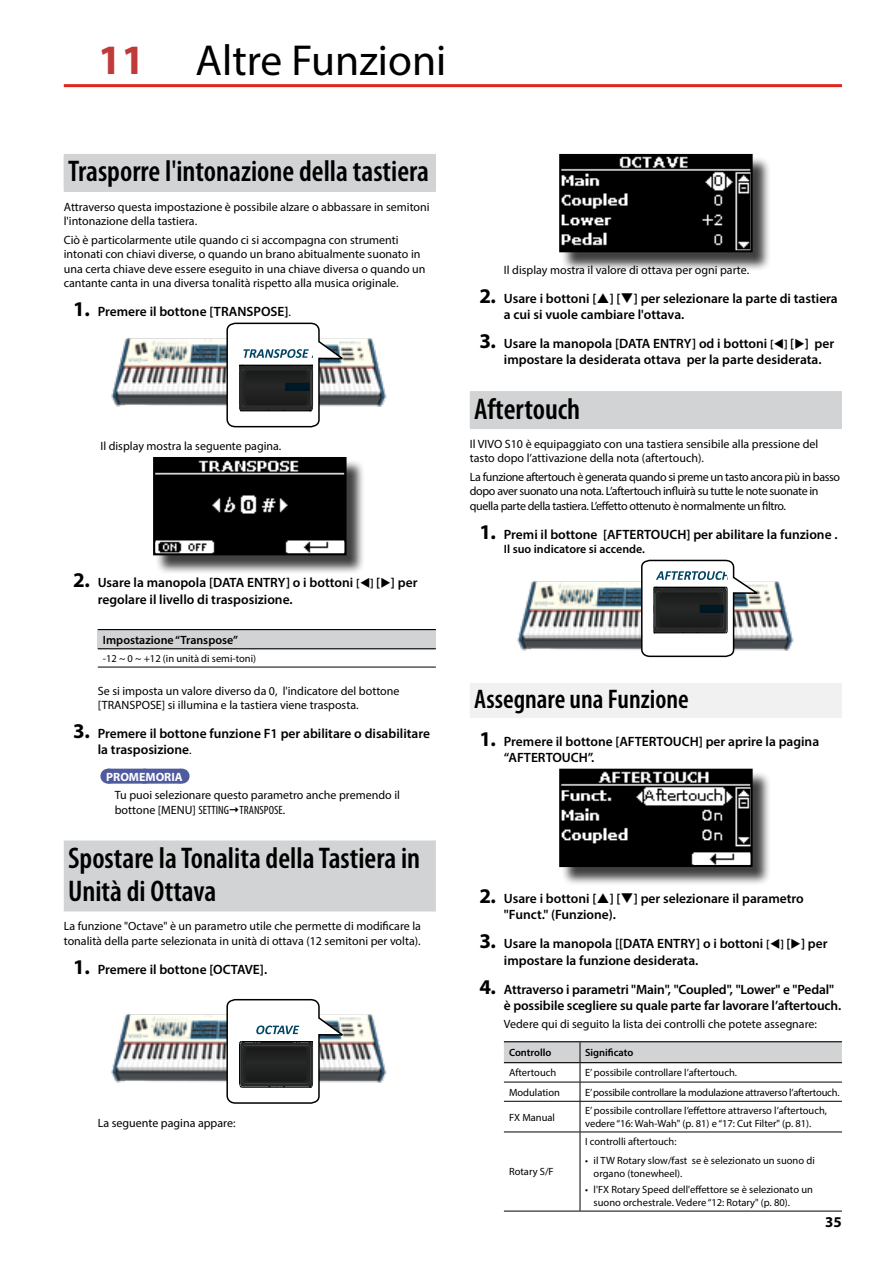
<style>
.page{position:relative;width:893px;height:1263px;background:#fff}
.page>*{position:absolute;margin:0;border:0;box-sizing:border-box;transform-origin:0 0}
.t1{font:43.5px "Myriad Pro";color:#000}
.t2{font:600 condensed 30px/33px "Myriad Pro";color:#000}
.t3{font:600 condensed 27px "Myriad Pro";color:#000}
.t4{font:700 15px "Myriad Pro";color:#000}
.t5{font:600 13.5px/16.2px "Myriad Pro";color:#000}
.t6{font:12px/14.4px "Myriad Pro";color:#000}
.t7{font:12px/14.4px "Myriad Pro";letter-spacing:-.03em;color:#000}
.t8{font:600 12px "Myriad Pro";color:#000}
.t9{font:700 12px "Myriad Pro";color:#fff}
.t10{font:10.5px/12.6px "Myriad Pro";color:#000}
.t11{font:10.5px "Myriad Pro";letter-spacing:-.02em;color:#000}
.t12{font:600 10.5px "Myriad Pro";color:#000}
.s1{font-weight:700;font-size:42px;color:#c03a39}
.s2{font-weight:700;font-size:21px}
.s3{font-weight:400;font-size:12px}
.s4{font-size:12px}
.s5{font-stretch:condensed}
</style>
<div class="page">
<hr style="left:64px;top:84px;width:778px;height:3px;background:#df271c">
<div style="left:64px;top:154px;width:372px;height:36px;background:#d1d3d4"></div>
<div style="left:64px;top:156px;width:372px;height:36px;background:#d1d3d4"></div>
<div style="left:108px;top:769px;width:73px;height:15px;background:#4f5b9e"></div>
<svg style="left:144px;top:783px;width:19px;height:1px"></svg>
<svg style="left:181px;top:769px;width:1px;height:15px"></svg>
<div style="left:64px;top:840px;width:372px;height:36px;background:#d1d3d4"></div>
<div style="left:64px;top:875px;width:372px;height:36px;background:#d1d3d4"></div>
<img style="left:111px;top:337px;width:276px;height:70px">
<svg style="left:226px;top:322px;width:121px;height:106px"></svg>
<div style="left:156px;top:459px;width:210px;height:114px;background:#000;opacity:.75"></div>
<img style="left:156px;top:460px;width:188px;height:92px">
<div style="left:153px;top:457px;width:194px;height:98px;border:2px solid #000"></div>
<div style="left:98px;top:630px;width:338px;height:19px;background:#d1d3d4"></div>
<hr style="left:98px;top:629px;width:338px;height:1px;background:#000">
<hr style="left:98px;top:648px;width:338px;height:1px;background:#000">
<hr style="left:98px;top:667px;width:338px;height:1px;background:#000">
<img style="left:111px;top:1013px;width:276px;height:70px">
<svg style="left:226px;top:998px;width:121px;height:106px"></svg>
<div style="left:242px;top:1045px;width:68px;height:38px;background:#202121;border-radius:3px"></div>
<div style="left:470px;top:391px;width:372px;height:36px;background:#d1d3d4"></div>
<div style="left:470px;top:393px;width:372px;height:36px;background:#d1d3d4"></div>
<div style="left:470px;top:683px;width:372px;height:33px;background:#f1f1f2"></div>
<div style="left:470px;top:685px;width:372px;height:33px;background:#f1f1f2"></div>
<div style="left:562px;top:156px;width:210px;height:114px;background:#000;opacity:.75"></div>
<img style="left:562px;top:157px;width:188px;height:92px">
<div style="left:559px;top:154px;width:194px;height:98px;border:2px solid #000"></div>
<img style="left:517px;top:580px;width:277px;height:71px">
<svg style="left:640px;top:559px;width:122px;height:99px"></svg>
<div style="left:562px;top:771px;width:210px;height:114px;background:#000;opacity:.75"></div>
<img style="left:562px;top:772px;width:188px;height:92px">
<div style="left:559px;top:769px;width:194px;height:98px;border:2px solid #000"></div>
<hr style="left:504px;top:1041px;width:76px;height:1px;background:#000">
<hr style="left:580px;top:1041px;width:262px;height:1px;background:#000">
<svg style="left:504px;top:1042px;width:338px;height:89px"></svg>
<hr style="left:504px;top:1131px;width:76px;height:1px;background:#000">
<hr style="left:580px;top:1131px;width:262px;height:1px;background:#000">
<hr style="left:580px;top:1132px;width:1px;height:79px;background:#000">
<hr style="left:504px;top:1211px;width:76px;height:1px;background:#000">
<hr style="left:580px;top:1211px;width:262px;height:1px;background:#000">
<h1 class="t1" style="left:98px;top:33px;width:350px"><span class="s1">11</span> Altre Funzioni</h1>
<h2 class="t2" style="left:68px;top:154px;width:363px">Trasporre l'intonazione della tastiera</h2>
<p class="t6" style="left:64px;top:199px;width:367px">Attraverso questa impostazione è possibile alzare o abbassare in semitoni l'intonazione della tastiera.</p>
<p class="t6" style="left:64px;top:232px;width:363px">Ciò è particolarmente utile quando ci si accompagna con strumenti intonati con chiavi diverse, o quando un brano abitualmente suonato in una certa chiave deve essere eseguito in una chiave diversa o quando un cantante canta in una diversa tonalità rispetto alla musica originale.</p>
<p class="t5" style="left:73px;top:303px;width:219px"><span class="s2">1.</span> Premere il bottone [TRANSPOSE]<span class="s3">.</span></p>
<p class="t6" style="left:100px;top:439px;width:183px">Il display mostra la seguente pagina.</p>
<p class="t5" style="left:98px;top:574px;width:321px;text-indent:-25px"><span class="s2">2.</span> Usare la manopola [DATA ENTRY] o i bottoni <span class="s4">[</span>▼<span class="s4">]</span> [◆] per regolare il livello di trasposizione.</p>
<p class="t8" style="left:103px;top:632px;width:137px">Impostazione “Transpose”</p>
<p class="t10" style="left:103px;top:652px;width:155px">-12 ~ 0 ~ +12 (in unità di semi-toni)</p>
<p class="t6" style="left:98px;top:683px;width:303px">Se si imposta un valore diverso da 0, l'indicatore del bottone [TRANSPOSE] si illumina e la tastiera viene trasposta.</p>
<p class="t5" style="left:98px;top:725px;width:334px;text-indent:-25px"><span class="s2">3.</span> Premere il bottone funzione F1 per abilitare o disabilitare la trasposizione<span class="s3">.</span></p>
<p class="t9" style="left:106px;top:769px;width:78px">PROMEMORIA</p>
<p class="t6" style="left:115px;top:788px;width:287px">Tu puoi selezionare questo parametro anche premendo il bottone [MENU] <span class="s5">SETTING TRANSPOSE</span>.</p>
<h2 class="t2" style="left:68px;top:841px;width:354px">Spostare la Tonalita della Tastiera in<br>Unità di Ottava</h2>
<p class="t6" style="left:64px;top:919px;width:359px">La funzione "Octave" è un parametro utile che permette di modificare la tonalità della parte selezionata in unità di ottava (12 semitoni per volta).</p>
<p class="t5" style="left:73px;top:961px;width:195px"><span class="s2">1.</span> Premere il bottone [OCTAVE].</p>
<p class="t6" style="left:98px;top:1115px;width:139px">La seguente pagina appare:</p>
<p class="t6" style="left:504px;top:263px;width:247px">Il display mostra il valore di ottava per ogni parte.</p>
<p class="t5" style="left:504px;top:290px;width:335px;text-indent:-25px"><span class="s2">2.</span> Usare i bottoni [ ] [❑] per selezionare la parte di tastiera a cui si vuole cambiare l'ottava.</p>
<p class="t5" style="left:504px;top:335px;width:332px;text-indent:-25px"><span class="s2">3.</span> Usare la manopola [DATA ENTRY] od i bottoni <span class="s4">[</span>▼<span class="s4">]</span> [◆] per impostare la desiderata ottava per la parte desiderata.</p>
<h2 class="t2" style="left:474px;top:392px;width:108px">Aftertouch</h2>
<p class="t6" style="left:470px;top:436px;width:350px">Il VIVO S10 è equipaggiato con una tastiera sensibile alla pressione del tasto dopo l’attivazione della nota (aftertouch).</p>
<p class="t7" style="left:470px;top:469px;width:372px">La funzione aftertouch è generata quando si preme un tasto ancora più in basso dopo aver suonato una nota. L’aftertouch influirà su tutte le note suonate in quella parte della tastiera. L’effetto ottenuto è normalmente un filtro.</p>
<p class="t5" style="left:479px;top:526px;width:360px"><span class="s2">1.</span> Premi il bottone [AFTERTOUCH] per abilitare la funzione .</p>
<p class="t8" style="left:504px;top:541px;width:143px">Il suo indicatore si accende.</p>
<h3 class="t3" style="left:474px;top:683px;width:216px">Assegnare una Funzione</h3>
<p class="t5" style="left:504px;top:733px;width:317px;text-indent:-25px"><span class="s2">1.</span> Premere il bottone [AFTERTOUCH] per aprire la pagina “AFTERTOUCH”.</p>
<p class="t5" style="left:504px;top:890px;width:301px;text-indent:-25px"><span class="s2">2.</span> Usare i bottoni [ ] [❑] per selezionare il parametro "Funct." (Funzione).</p>
<p class="t5" style="left:504px;top:935px;width:325px;text-indent:-25px"><span class="s2">3.</span> Usare la manopola [[DATA ENTRY] o i bottoni <span class="s4">[</span>▼<span class="s4">]</span> [◆] per impostare la funzione desiderata.</p>
<p class="t5" style="left:504px;top:980px;width:339px;text-indent:-25px"><span class="s2">4.</span> Attraverso i parametri "Main", "Coupled", "Lower" e "Pedal" è possibile scegliere su quale parte far lavorare l’aftertouch.</p>
<p class="t6" style="left:504px;top:1017px;width:315px">Vedere qui di seguito la lista dei controlli che potete assegnare:</p>
<p class="t12" style="left:509px;top:1046px;width:44px">Controllo</p>
<p class="t12" style="left:585px;top:1046px;width:50px">Significato</p>
<p class="t10" style="left:509px;top:1066px;width:49px">Aftertouch</p>
<p class="t10" style="left:585px;top:1066px;width:153px">E’ possibile controllare l’aftertouch.</p>
<p class="t10" style="left:509px;top:1085px;width:52px">Modulation</p>
<p class="t11" style="left:585px;top:1085px;width:256px">E’ possibile controllare la modulazione attraverso l’aftertouch.</p>
<p class="t10" style="left:509px;top:1110px;width:48px">FX Manual</p>
<p class="t10" style="left:585px;top:1104px;width:243px">E’ possibile controllare l’effettore attraverso l’aftertouch, vedere “16: Wah-Wah" (p. 81) e “17: Cut Filter" (p. 81).</p>
<p class="t10" style="left:509px;top:1165px;width:46px">Rotary S/F</p>
<p class="t10" style="left:585px;top:1135px;width:93px">I controlli aftertouch:</p>
<p class="t10" style="left:594px;top:1154px;width:223px;text-indent:-9px">• il TW Rotary slow/fast se è selezionato un suono di organo (tonewheel).</p>
<p class="t10" style="left:594px;top:1183px;width:221px;text-indent:-9px">• l'FX Rotary Speed dell'effettore se è selezionato un suono orchestrale. Vedere “12: Rotary" (p. 80).</p>
<p class="t4" style="left:825px;top:1212px;width:18px">35</p>
</div>
